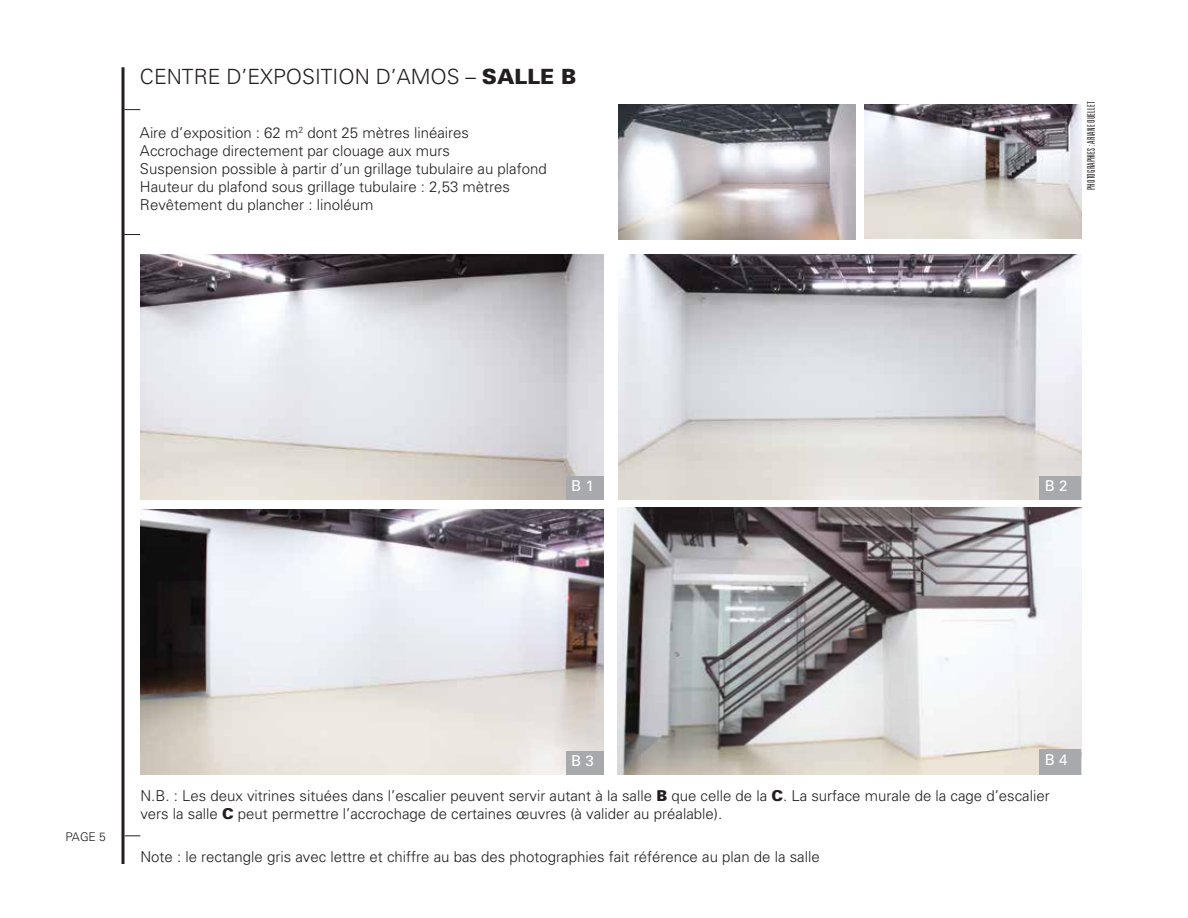
<style>
.page{position:relative;width:1188px;height:918px;background:#fff}
.page>*{position:absolute;margin:0;border:0;box-sizing:border-box;transform-origin:0 0}
.t1{font:300 21px "Univers";color:#231f20}
.t2{font:300 15px/18px "Univers";color:#231f20}
.t3{font:15px "Univers";color:#fff}
.t4{font:300 12px "Univers";color:#231f20}
.t5{font:300 ultra-condensed 10.5px "Univers";letter-spacing:.01em;color:#231f20}
.s1{font-weight:900}
</style>
<div class="page">
<img style="left:865px;top:105px;width:216px;height:134px">
<img style="left:618px;top:105px;width:238px;height:134px">
<img style="left:140px;top:255px;width:463px;height:245px">
<img style="left:618px;top:255px;width:463px;height:245px">
<img style="left:140px;top:509px;width:463px;height:266px">
<img style="left:618px;top:508px;width:463px;height:267px">
<div style="left:566px;top:476px;width:37px;height:24px;background:#a7a9ac"></div>
<div style="left:1040px;top:476px;width:41px;height:24px;background:#a7a9ac"></div>
<div style="left:566px;top:751px;width:37px;height:24px;background:#a7a9ac"></div>
<div style="left:1040px;top:749px;width:41px;height:26px;background:#a7a9ac"></div>
<hr style="left:122px;top:67px;width:2px;height:797px;background:#231f20">
<svg style="left:124px;top:109px;width:16px;height:1px"></svg>
<svg style="left:124px;top:234px;width:16px;height:1px"></svg>
<svg style="left:125px;top:836px;width:15px;height:1px"></svg>
<h1 class="t1" style="left:140px;top:64px;width:438px">Centre d’exposition d’Amos – <span class="s1">SALLE B</span></h1>
<p class="t2" style="left:140px;top:124px;width:408px">Aire d’exposition : 62 m<sup>2</sup> dont 25 mètres linéaires Accrochage directement par clouage aux murs<br>Suspension possible à partir d’un grillage tubulaire au plafond Hauteur du plafond sous grillage tubulaire : 2,53 mètres Revêtement du plancher : linoléum</p>
<p class="t5" style="left:1086px;top:190px;width:89px;rotate:-90deg">Photographies : Ariane Ouellet</p>
<p class="t3" style="left:571px;top:477px;width:24px">B 1</p>
<p class="t3" style="left:1045px;top:477px;width:24px">B 2</p>
<p class="t4" style="left:66px;top:829px;width:42px">Page 5</p>
<p class="t3" style="left:571px;top:752px;width:24px">B 3</p>
<p class="t3" style="left:1045px;top:751px;width:24px">B 4</p>
<p class="t2" style="left:140px;top:786px;width:911px">N .B . : Les deux vitrines situées dans l’escalier peuvent servir autant à la salle <span class="s1">B</span> que celle de la <span class="s1">C</span>. La surface murale de la cage d’escalier vers la salle <span class="s1">C</span> peut permettre l’accrochage de certaines œuvres (à valider au préalable).</p>
<p class="t2" style="left:140px;top:847px;width:681px">Note : le rectangle gris avec lettre et chiffre au bas des photographies fait référence au plan de la salle</p>
</div>
